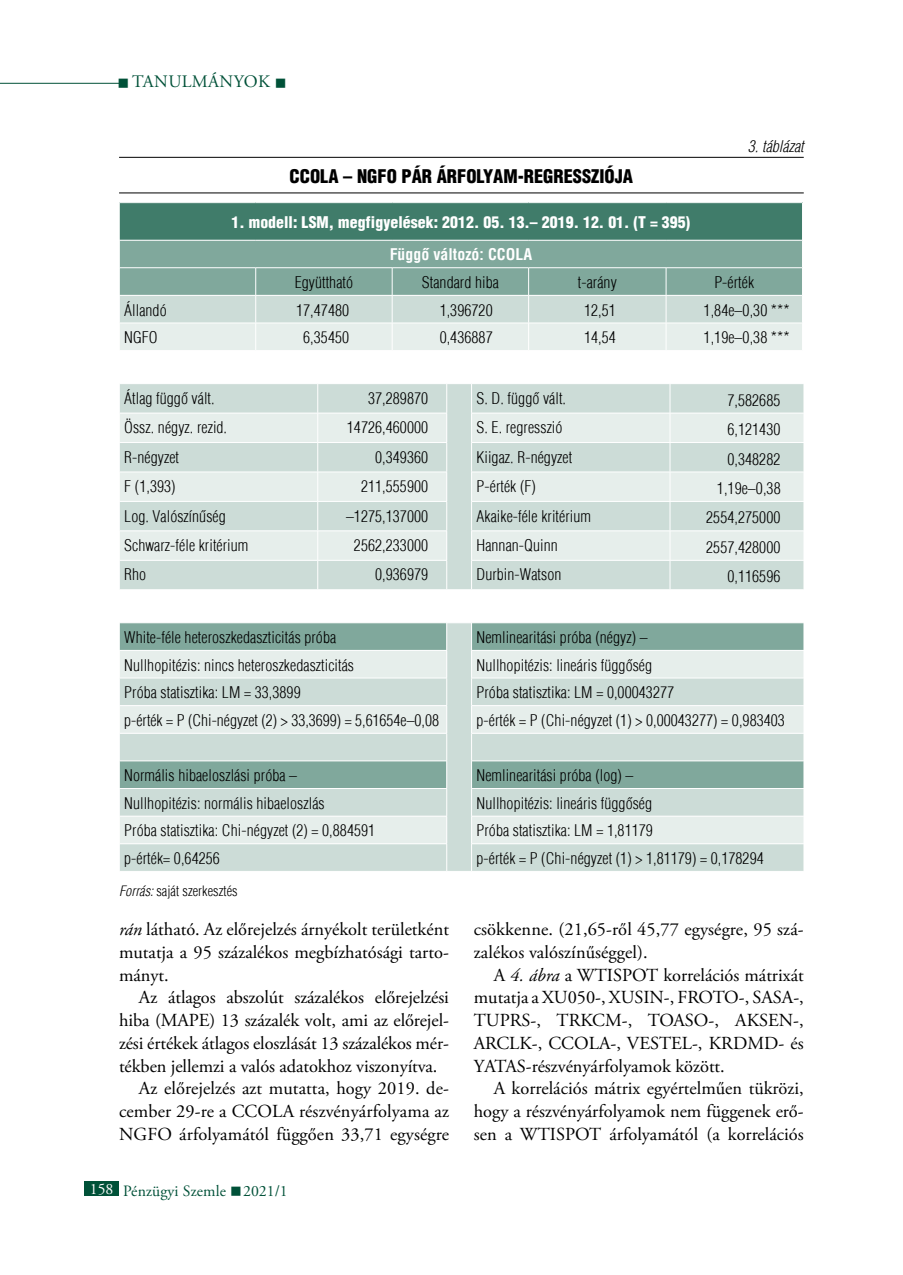
<style>
.page{position:relative;width:903px;height:1275px;background:#fff}
.page>*{position:absolute;margin:0;border:0;box-sizing:border-box;transform-origin:0 0}
.t1{font:18.38px/22.8px "Adobe Garamond Pro";color:#000;text-align:justify}
.t2{font:900 condensed 18.38px "H Helvetica";color:#000}
.t3{font:17.5px "Adobe Garamond Pro";letter-spacing:.025em;color:#005138}
.t4{font:300 condensed 15.75px "H Helvetica";letter-spacing:.005em;color:#000}
.t5{font:900 condensed 15.75px "H Helvetica";letter-spacing:.005em;color:#fff}
.t6{font:15.75px "Adobe Garamond Pro";color:#005138}
.t7{font:700 condensed 15.75px "H Helvetica";letter-spacing:.005em;color:#fff}
.t8{font:italic 300 condensed 15.75px "H Helvetica";letter-spacing:.005em;color:#000}
.t9{font:300 condensed 14px "H Helvetica";letter-spacing:.005em;color:#000}
.s1{font-style:italic}
.s2{color:#fff}
</style>
<div class="page">
<hr style="left:0;top:83px;width:119px;height:1px;background:#005138">
<div style="left:84px;top:1181px;width:35px;height:15px;background:#005138"></div>
<hr style="left:119px;top:157px;width:685px;height:1px;background:#000">
<hr style="left:119px;top:192px;width:685px;height:1px;background:#000">
<div style="left:119px;top:203px;width:683px;height:37px;background:#407c6a"></div>
<hr style="left:119px;top:203px;width:1px;height:37px;background:#fff">
<svg style="left:119px;top:240px;width:685px;height:631px;background:#ceddd8"></svg>
<p class="t3" style="left:118px;top:71px;width:170px">■ TANULMÁNYOK ■</p>
<p class="t8" style="left:748px;top:137px;width:57px">3. táblázat</p>
<p class="t2" style="left:290px;top:164px;width:344px">CCOLA – NGFO PÁR ÁRFOLYAM-REGRESSZIÓJA</p>
<p class="t5" style="left:232px;top:212px;width:460px">1. MODELL: LSM , MEGFIGYELÉSEK: 2012. 05. 13.– 2019. 12. 01. (T = 395)</p>
<p class="t7" style="left:390px;top:245px;width:144px">Függő változó: CCOLA</p>
<p class="t4" style="left:295px;top:273px;width:60px">Együttható</p>
<p class="t4" style="left:422px;top:273px;width:79px">Standard hiba</p>
<p class="t4" style="left:578px;top:273px;width:40px">t-arány</p>
<p class="t4" style="left:714px;top:273px;width:41px">P-érték</p>
<p class="t4" style="left:124px;top:301px;width:44px">Állandó</p>
<p class="t4" style="left:296px;top:301px;width:54px">17,47480</p>
<p class="t4" style="left:440px;top:301px;width:54px">1,396720</p>
<p class="t4" style="left:584px;top:301px;width:33px">12,51</p>
<p class="t4" style="left:704px;top:301px;width:87px">1,84e–0,30 ***</p>
<p class="t4" style="left:124px;top:328px;width:35px">NGFO</p>
<p class="t4" style="left:303px;top:328px;width:47px">6,35450</p>
<p class="t4" style="left:440px;top:328px;width:54px">0,436887</p>
<p class="t4" style="left:584px;top:328px;width:33px">14,54</p>
<p class="t4" style="left:704px;top:328px;width:87px">1,19e–0,38 ***</p>
<p class="t4" style="left:124px;top:389px;width:92px">Átlag függő vált.</p>
<p class="t4" style="left:368px;top:389px;width:62px">37,289870</p>
<p class="t4" style="left:476px;top:389px;width:91px">S. D. függő vált.</p>
<p class="t4" style="left:727px;top:391px;width:54px">7,582685</p>
<p class="t4" style="left:124px;top:418px;width:104px">Össz. négyz. rezid.</p>
<p class="t4" style="left:347px;top:418px;width:83px">14726,460000</p>
<p class="t4" style="left:476px;top:418px;width:88px">S. E. regresszió</p>
<p class="t4" style="left:727px;top:420px;width:54px">6,121430</p>
<p class="t4" style="left:124px;top:448px;width:56px">R-négyzet</p>
<p class="t4" style="left:375px;top:448px;width:54px">0,349360</p>
<p class="t4" style="left:476px;top:448px;width:97px">Kiigaz. R-négyzet</p>
<p class="t4" style="left:727px;top:450px;width:54px">0,348282</p>
<p class="t4" style="left:124px;top:477px;width:53px">F (1,393)</p>
<p class="t4" style="left:361px;top:477px;width:69px">211,555900</p>
<p class="t4" style="left:476px;top:477px;width:61px">P-érték (F)</p>
<p class="t4" style="left:717px;top:479px;width:65px">1,19e–0,38</p>
<p class="t4" style="left:124px;top:507px;width:103px">Log. Valószínűség</p>
<p class="t4" style="left:346px;top:507px;width:84px">–1275,137000</p>
<p class="t4" style="left:476px;top:507px;width:116px">Akaike-féle kritérium</p>
<p class="t4" style="left:706px;top:509px;width:76px">2554,275000</p>
<p class="t4" style="left:124px;top:536px;width:126px">Schwarz-féle kritérium</p>
<p class="t4" style="left:354px;top:536px;width:76px">2562,233000</p>
<p class="t4" style="left:476px;top:536px;width:83px">Hannan-Quinn</p>
<p class="t4" style="left:706px;top:538px;width:76px">2557,428000</p>
<p class="t4" style="left:124px;top:566px;width:24px">Rho</p>
<p class="t4" style="left:375px;top:566px;width:54px">0,936979</p>
<p class="t4" style="left:476px;top:566px;width:86px">Durbin-Watson</p>
<p class="t4" style="left:727px;top:567px;width:54px">0,116596</p>
<p class="t4" style="left:124px;top:628px;width:213px">White-féle heteroszkedaszticitás próba</p>
<p class="t4" style="left:476px;top:628px;width:173px">Nemlinearitási próba (négyz) –</p>
<p class="t4" style="left:124px;top:656px;width:231px">Nullhopitézis: nincs heteroszkedaszticitás</p>
<p class="t4" style="left:476px;top:656px;width:177px">Nullhopitézis: lineáris függőség</p>
<p class="t4" style="left:124px;top:683px;width:178px">Próba statisztika: LM = 33,3899</p>
<p class="t4" style="left:476px;top:683px;width:199px">Próba statisztika: LM = 0,00043277</p>
<p class="t4" style="left:124px;top:711px;width:316px">p-érték = P (Chi-négyzet (2) &gt; 33,3699) = 5,61654e–0,08</p>
<p class="t4" style="left:476px;top:711px;width:310px">p-érték = P (Chi-négyzet (1) &gt; 0,00043277) = 0,983403</p>
<p class="t4" style="left:124px;top:766px;width:174px">Normális hibaeloszlási próba –</p>
<p class="t4" style="left:476px;top:766px;width:158px">Nemlinearitási próba (log) –</p>
<p class="t4" style="left:124px;top:794px;width:202px">Nullhopitézis: normális hibaeloszlás</p>
<p class="t4" style="left:476px;top:794px;width:177px">Nullhopitézis: lineáris függőség</p>
<p class="t4" style="left:124px;top:821px;width:252px">Próba statisztika: Chi-négyzet (2) = 0,884591</p>
<p class="t4" style="left:476px;top:821px;width:178px">Próba statisztika: LM = 1,81179</p>
<p class="t4" style="left:124px;top:849px;width:97px">p-érték= 0,64256</p>
<p class="t4" style="left:476px;top:849px;width:289px">p-érték = P (Chi-négyzet (1) &gt; 1,81179) = 0,178294</p>
<p class="t9" style="left:119px;top:883px;width:120px"><span class="s1">Forrás:</span> saját szerkesztés</p>
<p class="t1" style="left:119px;top:919px;width:331px"><span class="s1">rán</span> látható. Az előrejelzés árnyékolt területként mutatja a 95 százalékos megbízhatósági tarto&shy;mányt.</p>
<p class="t1" style="left:139px;top:987px;width:312px">Az átlagos abszolút százalékos előrejelzési</p>
<p class="t1" style="left:119px;top:1010px;width:331px">hiba (MAPE) 13 százalék volt, ami az előrejel-</p>
<p class="t1" style="left:119px;top:1032px;width:331px">zési értékek átlagos eloszlását 13 százalékos mér-</p>
<p class="t1" style="left:119px;top:1055px;width:320px">tékben jellemzi a valós adatokhoz viszonyítva.</p>
<p class="t1" style="left:139px;top:1078px;width:310px">Az előrejelzés azt mutatta, hogy 2019. de-</p>
<p class="t1" style="left:119px;top:1101px;width:331px">cember 29-re a CCOLA részvényárfolyama az</p>
<p class="t1" style="left:119px;top:1123px;width:331px">NGFO árfolyamától függően 33,71 egységre</p>
<p class="t6" style="left:90px;top:1181px;width:199px"><span class="s2">158</span> Pénzügyi Szemle ■ 2021/1</p>
<p class="t1" style="left:474px;top:919px;width:331px">csökkenne. (21,65-ről 45,77 egységre, 95 szá&shy;zalékos valószínűséggel).</p>
<p class="t1" style="left:474px;top:964px;width:331px;text-indent:20px">A <span class="s1">4. ábra</span> a WTISPOT korrelációs mátrixát mutatja a XU050-, XUSIN-, FROTO-, SASA‑, TUPRS-, TRKCM-, TOASO-, AKSEN-, ARCLK-, CCOLA-, VESTEL-, KRDMD- és YATAS-részvényárfolyamok között.</p>
<p class="t1" style="left:474px;top:1078px;width:331px;text-indent:20px">A korrelációs mátrix egyértelműen tükrözi, hogy a részvényárfolyamok nem függenek erő&shy;sen a WTISPOT árfolyamától (a korrelációs</p>
</div>
